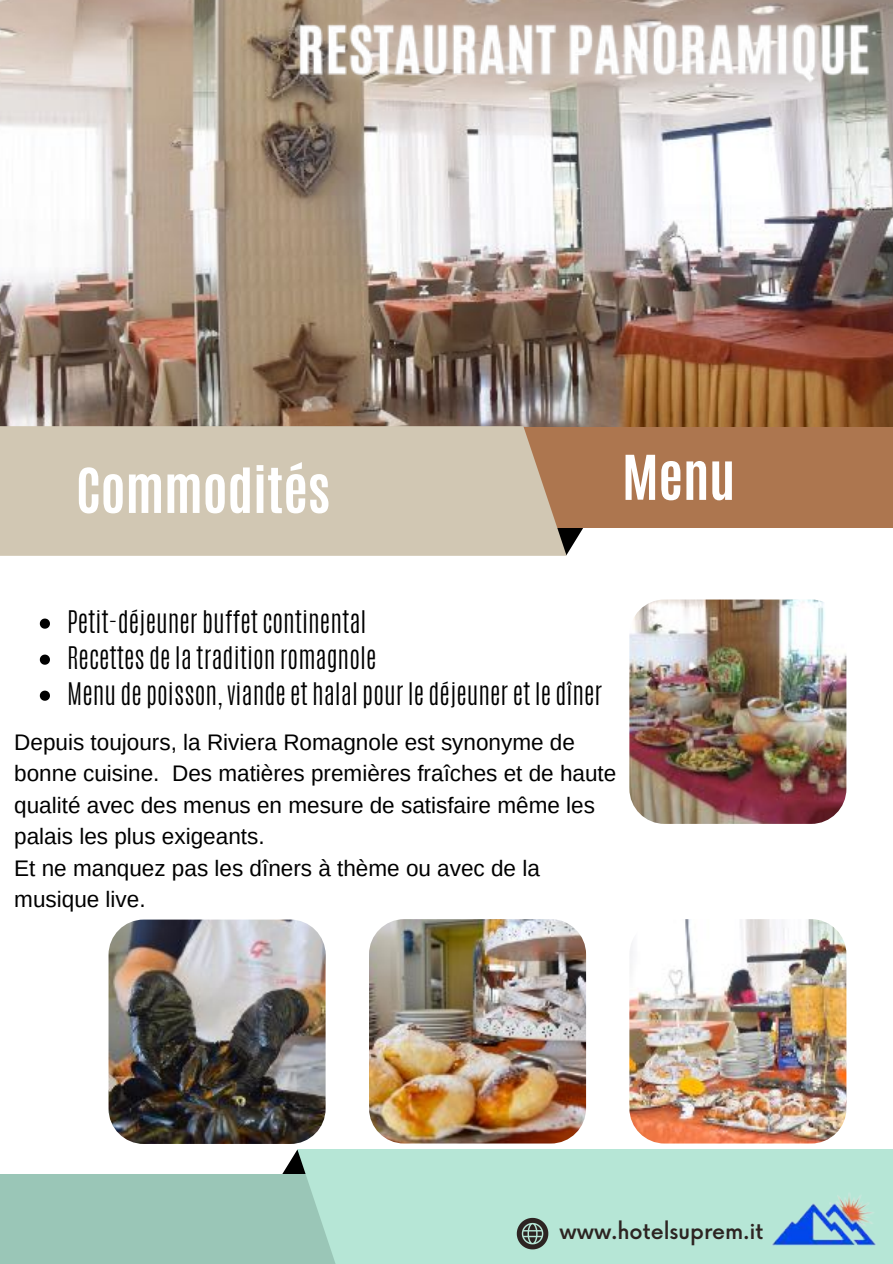
<style>
.page{position:relative;width:893px;height:1264px;background:#fff}
.page>*{position:absolute;margin:0;border:0;box-sizing:border-box;transform-origin:0 0}
.t1{font:700 52.5px "Antonio";color:#fff}
.t2{font:300 25.95px "Antonio";color:#000}
.t3{font:22.5px/31.5px "Arimo";color:#000}
.t4{font:500 20.85px "Now";color:#2d2422}
</style>
<div class="page">
<img style="left:0;top:0;width:892px;height:428px">
<svg style="left:566px;top:528px;width:17px;height:27px"></svg>
<div style="left:463px;top:428px;width:429px;height:100px;background:#ad764f"></div>
<div style="left:0;top:426px;width:566px;height:130px;background:#d1c7b3"></div>
<svg style="left:282px;top:1150px;width:15px;height:24px"></svg>
<div style="left:0;top:1174px;width:420px;height:89px;background:#9ac6b7"></div>
<div style="left:297px;top:1149px;width:595px;height:114px;background:#b6e6d6"></div>
<img style="left:629px;top:599px;width:218px;height:225px">
<img style="left:369px;top:919px;width:218px;height:225px">
<img style="left:629px;top:919px;width:218px;height:225px">
<img style="left:770px;top:1190px;width:107px;height:55px">
<svg style="left:516px;top:1217px;width:32px;height:32px"></svg>
<img style="left:108px;top:919px;width:218px;height:225px">
<svg style="left:40px;top:618px;width:10px;height:10px"></svg>
<svg style="left:40px;top:654px;width:10px;height:10px"></svg>
<svg style="left:40px;top:690px;width:10px;height:10px"></svg>
<img style="left:285px;top:10px;width:597px;height:88px">
<p class="t1" style="left:76px;top:453px;width:255px">Commodités</p>
<p class="t1" style="left:622px;top:440px;width:114px">Menu</p>
<p class="t2" style="left:67px;top:603px;width:301px">Petit-déjeuner buffet continental</p>
<p class="t2" style="left:67px;top:639px;width:310px">Recettes de la tradition romagnole</p>
<p class="t2" style="left:67px;top:675px;width:536px">Menu de poisson, viande et halal pour le déjeuner et le dîner</p>
<p class="t3" style="left:14px;top:726px;width:603px">Depuis toujours, la Riviera Romagnole est synonyme de bonne cuisine. Des matières premières fraîches et de haute qualité avec des menus en mesure de satisfaire même les palais les plus exigeants.</p>
<p class="t3" style="left:14px;top:852px;width:527px">Et ne manquez pas les dîners à thème ou avec de la musique live.</p>
<p class="t4" style="left:559px;top:1220px;width:205px">www.hotelsuprem.it</p>
</div>
